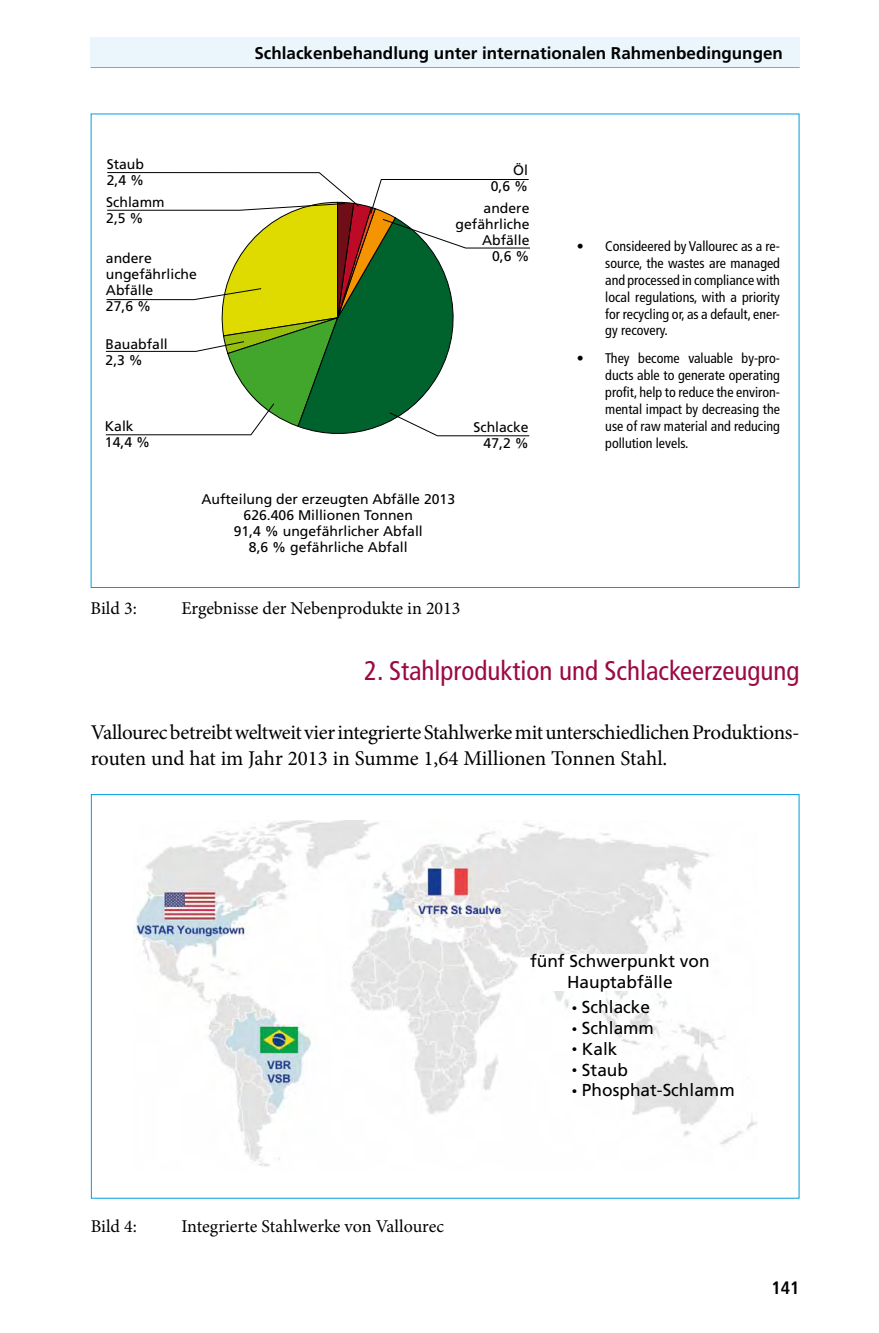
<style>
.page{position:relative;width:879px;height:1333px;background:#fff}
.page>*{position:absolute;margin:0;border:0;box-sizing:border-box;transform-origin:0 0}
.t1{font:condensed 27px "Frutiger";color:#9b0a42}
.t2{font:21px/25.2px "Minion Pro";letter-spacing:-.015em;color:#000}
.t3{font:18px "Minion Pro";color:#000}
.t4{font:700 condensed 18px "Frutiger";color:#000}
.t5{font:17.2px/20.8px "Frutiger";color:#000;text-align:center}
.t6{font:700 17px "Frutiger";color:#000}
.t7{font:condensed 14px/16.8px "Frutiger";color:#000;text-align:justify}
.t8{font:14px/16px "Frutiger";color:#000}
.s1{font-size:11px}
</style>
<div class="page">
<div style="left:90px;top:37px;width:709px;height:30px;background:#ebf6fc"></div>
<hr style="left:91px;top:67px;width:708px;height:1px;background:#9c9e9f">
<svg style="left:105px;top:172px;width:425px;height:265px"></svg>
<img style="left:133px;top:820px;width:624px;height:347px">
<div style="left:535px;top:954px;width:169px;height:36px;background:#fff"></div>
<p class="t8" style="left:107px;top:156px;width:39px">Staub<br>2,4 %</p>
<p class="t8" style="left:106px;top:194px;width:60px">Schlamm<br>2,5 %</p>
<p class="t8" style="left:106px;top:250px;width:93px">andere ungefährliche<br>Abfälle<br>27,6 %</p>
<p class="t8" style="left:106px;top:336px;width:64px">Bauabfall<br>2,3 %</p>
<p class="t8" style="left:105px;top:418px;width:47px">Kalk<br>14,4 %</p>
<p class="t6" style="left:254px;top:43px;width:530px">Schlackenbehandlung unter internationalen Rahmenbedingungen</p>
<p class="t8" style="left:491px;top:162px;width:39px;text-align:right">Öl<br>0,6 %</p>
<p class="t8" style="left:455px;top:200px;width:75px;text-align:right">andere gefährliche<br>Abfälle<br>0,6 %</p>
<p class="t8" style="left:473px;top:419px;width:57px;text-align:right">Schlacke<br>47,2 %</p>
<p class="t7" style="left:605px;top:238px;width:176px;text-indent:-28px">• Consideered by Vallourec as a re&shy;source, the wastes are managed and processed in compliancewith local regulations, with a priority for recycling or, as a default, ener&shy;gy recovery.</p>
<p class="t7" style="left:605px;top:350px;width:176px;text-indent:-28px">• They become valuable by-pro&shy;ducts able to generate operating profit, help to reduce the environ&shy;mental impact by decreasing the use of raw material and reducing pollution levels.</p>
<p class="t8" style="left:201px;top:490px;width:255px;text-align:center">Aufteilung der erzeugten Abfälle 2013<br>626.406 Millionen Tonnen<br>91,4 % ungefährlicher Abfall<br>8,6 % gefährliche Abfall</p>
<p class="t3" style="left:91px;top:596px;width:48px">Bild 3:</p>
<p class="t3" style="left:181px;top:596px;width:281px">Ergebnisse der Nebenprodukte in 2013</p>
<h1 class="t1" style="left:364px;top:655px;width:437px">2. Stahlproduktion und Schlackeerzeugung</h1>
<h2 class="t2" style="left:91px;top:720px;width:710px">Vallourec betreibt weltweit vier integrierte Stahlwerke mit unterschiedlichen Produktions&shy;routen und hat im Jahr 2013 in Summe 1,64 Millionen Tonnen Stahl.</h2>
<p class="t3" style="left:91px;top:1213px;width:48px">Bild 4:</p>
<p class="t3" style="left:181px;top:1213px;width:264px">Integrierte Stahlwerke von Vallourec</p>
<p class="t5" style="left:530px;top:950px;width:181px">fünf Schwerpunkt von<br>Hauptabfälle</p>
<p class="t5" style="left:572px;top:996px;width:80px"><span class="s1">•</span> Schlacke</p>
<p class="t5" style="left:572px;top:1017px;width:84px"><span class="s1">•</span> Schlamm</p>
<p class="t5" style="left:572px;top:1038px;width:47px"><span class="s1">•</span> Kalk</p>
<p class="t5" style="left:572px;top:1059px;width:58px"><span class="s1">•</span> Staub</p>
<p class="t5" style="left:572px;top:1079px;width:165px"><span class="s1">•</span> Phosphat-Schlamm</p>
<p class="t4" style="left:771px;top:1276px;width:30px">141</p>
</div>
